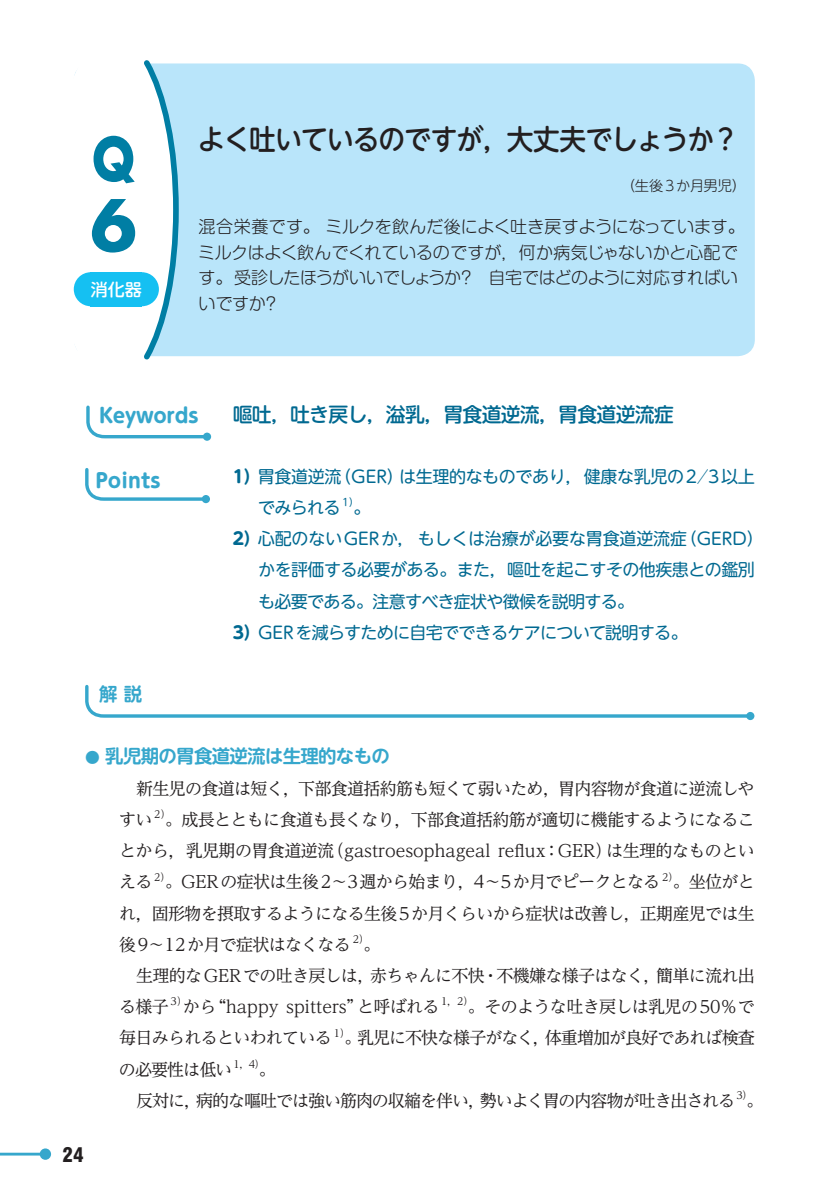
<style>
.page{position:relative;width:840px;height:1191px;background:#fff}
.page>*{position:absolute;margin:0;border:0;box-sizing:border-box;transform-origin:0 0}
.t1{font:76.6px "Chandler SSK";color:#007ea4}
.t2{font:64.6px "Chandler SSK";color:#007ea4;scale:.83 1}
.t3{font:500 28.4px "UD Shin M Go Pro";letter-spacing:-.03em;color:#231f20;scale:.94 1}
.t4{font:500 19.8px "UD Shin M Go Pr 6 N";letter-spacing:-.035em;color:#006991}
.t5{font:700 19.8px "UD Shin M Go Pr 6";letter-spacing:-.01em;color:#36a7cc}
.t6{font:900 condensed 19.8px "Swiss 721 BT";color:#231f20}
.t7{font:700 18.4px "UD Shin M Go Pr 6 De";letter-spacing:-.04em;color:#36a7cc}
.t8{font:17px/31.2px "UD Reimin Pro";letter-spacing:-.04em;color:#231f20;text-align:justify}
.t9{font:17px/31.2px "UD Shin M Go Pr 6 N";letter-spacing:-.03em;color:#006991}
.t10{font:300 17px/25.6px "Shin M Go Pr 6 N";letter-spacing:-.015em;color:#231f20}
.t11{font:17px/31.2px "UD Reimin Pro";letter-spacing:-.06em;color:#231f20}
.t12{font:17px "UD Shin M Go Pr 6 N";letter-spacing:-.01em;color:#006991}
.t13{font:17px "UD Reimin Pro";color:#231f20}
.t14{font:500 17px "UD Shin M Go Pr 6";color:#fff}
.t15{font:300 14.2px "UD Shin M Go Pro";color:#231f20}
.t16{font:10.2px "UD Reimin Pro";color:#231f20}
.s1{font-family:"UD Shin M Go Pro";font-weight:700}
.s2{font-size:14.8px}
</style>
<div class="page">
<hr style="left:0;top:1152px;width:45px;height:3px;background:#36a7cc">
<div style="left:40px;top:1148px;width:11px;height:11px;background:#36a7cc;border-radius:50%"></div>
<div style="left:74px;top:63px;width:680px;height:293px;background:#b9e5fa;border-radius:17px"></div>
<div style="left:51px;top:37px;width:125px;height:346px;background:#fff;border-radius:50%"></div>
<svg style="left:85px;top:684px;width:668px;height:34px"></svg>
<div style="left:745px;top:712px;width:9px;height:8px;background:#36a7cc;border-radius:50%"></div>
<svg style="left:86px;top:405px;width:118px;height:35px"></svg>
<div style="left:203px;top:432px;width:8px;height:9px;background:#36a7cc;border-radius:50%"></div>
<svg style="left:85px;top:468px;width:124px;height:34px"></svg>
<div style="left:202px;top:495px;width:8px;height:8px;background:#36a7cc;border-radius:50%"></div>
<svg style="left:139px;top:60px;width:42px;height:300px"></svg>
<div style="left:125px;top:272px;width:34px;height:34px;background:#15c0f2;border-radius:50%"></div>
<div style="left:74px;top:272px;width:34px;height:34px;background:#15c0f2;border-radius:50%"></div>
<div style="left:91px;top:272px;width:51px;height:34px;background:#15c0f2"></div>
<h2 class="t2" style="left:92px;top:120px;width:52px">Q</h2>
<h1 class="t1" style="left:91px;top:179px;width:47px">6</h1>
<p class="t14" style="left:91px;top:275px;width:53px">消化器</p>
<h3 class="t3" style="left:198px;top:116px;width:576px">よく吐いているのですが，大丈夫でしょうか？</h3>
<p class="t15" style="left:621px;top:174px;width:126px">（生後3か月男児）</p>
<p class="t10" style="left:198px;top:213px;width:547px">混合栄養です。ミルクを飲んだ後によく吐き戻すようになっています。ミルクはよく飲んでくれているのですが，何か病気じゃないかと心配です。受診したほうがいいでしょうか？　自宅ではどのように対応すればいいですか？</p>
<p class="t5" style="left:99px;top:398px;width:101px">Keywords</p>
<p class="t5" style="left:95px;top:463px;width:67px">Points</p>
<p class="t7" style="left:99px;top:678px;width:44px">解 説</p>
<p class="t4" style="left:232px;top:397px;width:442px">嘔吐，吐き戻し，溢乳，胃食道逆流，胃食道逆流症</p>
<p class="t9" style="left:258px;top:460px;width:498px;text-indent:-26px"><span class="s1">1）</span>胃食道逆流（GER）は生理的なものであり，健康な乳児の2／3以上でみられる <sup>1）</sup></p>
<p class="t9" style="left:353px;top:491px;width:19px">。</p>
<p class="t12" style="left:232px;top:524px;width:532px"><span class="s1">2）</span>心配のないGERか，もしくは治療が必要な胃食道逆流症（GERD）</p>
<p class="t9" style="left:258px;top:553px;width:498px">かを評価する必要がある。また，嘔吐を起こすその他疾患との鑑別</p>
<p class="t9" style="left:258px;top:584px;width:377px">も必要である。注意すべき症状や徴候を説明する。</p>
<p class="t9" style="left:232px;top:616px;width:456px"><span class="s1">3）</span>GERを減らすために自宅でできるケアについて説明する。</p>
<p class="t7" style="left:85px;top:740px;width:306px"><span class="s2">●</span> 乳児期の胃食道逆流は生理的なもの</p>
<p class="t8" style="left:119px;top:772px;width:637px;text-indent:17px">新生児の食道は短く，下部食道括約筋も短くて弱いため，胃内容物が食道に逆流しやすい <sup>2）</sup>。成長とともに食道も長くなり，下部食道括約筋が適切に機能するようになることから，乳児期の胃食道逆流（gastroesophageal reflux：GER）は生理的なものといえる <sup>2）</sup></p>
<p class="t8" style="left:165px;top:865px;width:496px">。GERの症状は生後2～3週から始まり，4～5か月でピークとなる</p>
<p class="t16" style="left:661px;top:868px;width:18px">2）</p>
<p class="t8" style="left:119px;top:865px;width:637px;text-indent:553px">。坐位がとれ，固形物を摂取するようになる生後5か月くらいから症状は改善し，正期産児では生後9～12か月で症状はなくなる <sup>2）</sup></p>
<p class="t8" style="left:363px;top:928px;width:19px">。</p>
<p class="t8" style="left:136px;top:959px;width:619px">生理的なGERでの吐き戻しは，赤ちゃんに不快・不機嫌な様子はなく，簡単に流れ出</p>
<p class="t8" style="left:119px;top:990px;width:69px">る様子 <sup>3）</sup></p>
<p class="t13" style="left:183px;top:992px;width:258px">から“happy spitters”と呼ばれる</p>
<p class="t16" style="left:441px;top:993px;width:34px">1，2）</p>
<p class="t8" style="left:467px;top:990px;width:288px">。そのような吐き戻しは乳児の50%で</p>
<p class="t8" style="left:119px;top:1021px;width:232px">毎日みられるといわれている <sup>1）</sup></p>
<p class="t11" style="left:344px;top:1021px;width:411px">。乳児に不快な様子がなく，体重増加が良好であれば検査</p>
<p class="t11" style="left:119px;top:1053px;width:147px">の必要性は低い <sup>1，4）</sup></p>
<p class="t11" style="left:136px;top:1053px;width:617px;text-indent:123px">。<br>反対に，病的な嘔吐では強い筋肉の収縮を伴い，勢いよく胃の内容物が吐き出される <sup>3）</sup></p>
<p class="t8" style="left:746px;top:1084px;width:19px">。</p>
<p class="t6" style="left:62px;top:1142px;width:23px">24</p>
</div>
